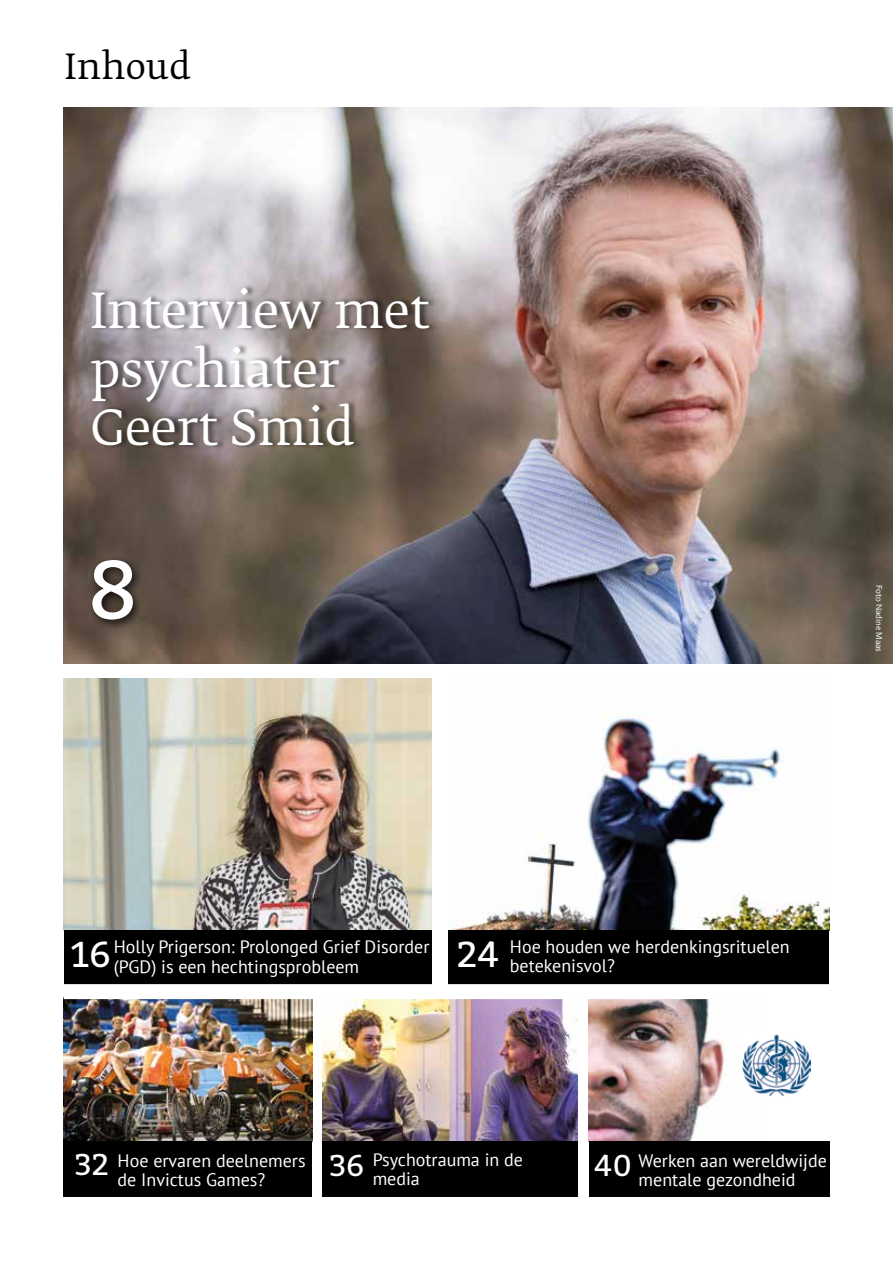
<style>
.page{position:relative;width:893px;height:1263px;background:#fff}
.page>*{position:absolute;margin:0;border:0;box-sizing:border-box;transform-origin:0 0}
.t1{font:82.65px "Bitter";color:#fff}
.t2{font:48px/58.5px "Fedra Serif B Pro";color:#fff}
.t3{font:36px "Bitter";color:#fff}
.t4{font:34.5px "Fedra Serif B Pro";color:#000}
.t5{font:30px "Bitter";color:#fff}
.t6{font:18px/19.5px "PT Sans";color:#fff}
.t7{font:9px "Corbel";color:#fff}
</style>
<div class="page">
<img style="left:323px;top:999px;width:255px;height:143px">
<img style="left:64px;top:999px;width:248px;height:143px">
<img style="left:589px;top:999px;width:177px;height:143px">
<img style="left:450px;top:716px;width:379px;height:214px">
<img style="left:64px;top:678px;width:368px;height:252px">
<div style="left:64px;top:930px;width:368px;height:54px;background:#000"></div>
<div style="left:449px;top:930px;width:380px;height:54px;background:#000"></div>
<div style="left:589px;top:1142px;width:240px;height:55px;background:#000"></div>
<div style="left:64px;top:1142px;width:248px;height:55px;background:#000"></div>
<div style="left:323px;top:1142px;width:255px;height:55px;background:#000"></div>
<img style="left:64px;top:107px;width:829px;height:556px">
<div style="left:87px;top:555px;width:56px;height:76px;background:#000;opacity:.75"></div>
<div style="left:91px;top:283px;width:347px;height:167px;background:#000;opacity:.49"></div>
<img style="left:742px;top:1031px;width:69px;height:68px">
<h3 class="t4" style="left:64px;top:46px;width:128px">Inhoud</h3>
<h2 class="t2" style="left:90px;top:282px;width:341px">Interview met psychiater<br>Geert Smid</h2>
<h1 class="t1" style="left:88px;top:537px;width:50px">8</h1>
<p class="t7" style="left:885px;top:585px;width:69px;rotate:90deg">Foto Nadine Maas</p>
<p class="t6" style="left:114px;top:937px;width:317px">Holly Prigerson: Prolonged Grief Disorder (PGD) is een hechtingsprobleem</p>
<h3 class="t3" style="left:71px;top:931px;width:42px">16</h3>
<h3 class="t3" style="left:457px;top:931px;width:44px">24</h3>
<p class="t6" style="left:510px;top:936px;width:281px">Hoe houden we herdenkingsrituelen betekenisvol?</p>
<h3 class="t5" style="left:75px;top:1145px;width:35px">32</h3>
<p class="t6" style="left:373px;top:1149px;width:152px">Psychotrauma in de media</p>
<p class="t6" style="left:118px;top:1150px;width:189px">Hoe ervaren deelnemers de Invictus Games?</p>
<p class="t6" style="left:639px;top:1150px;width:190px">Werken aan wereldwijde mentale gezondheid</p>
<h3 class="t5" style="left:330px;top:1147px;width:36px">36</h3>
<h3 class="t5" style="left:594px;top:1147px;width:39px">40</h3>
</div>
